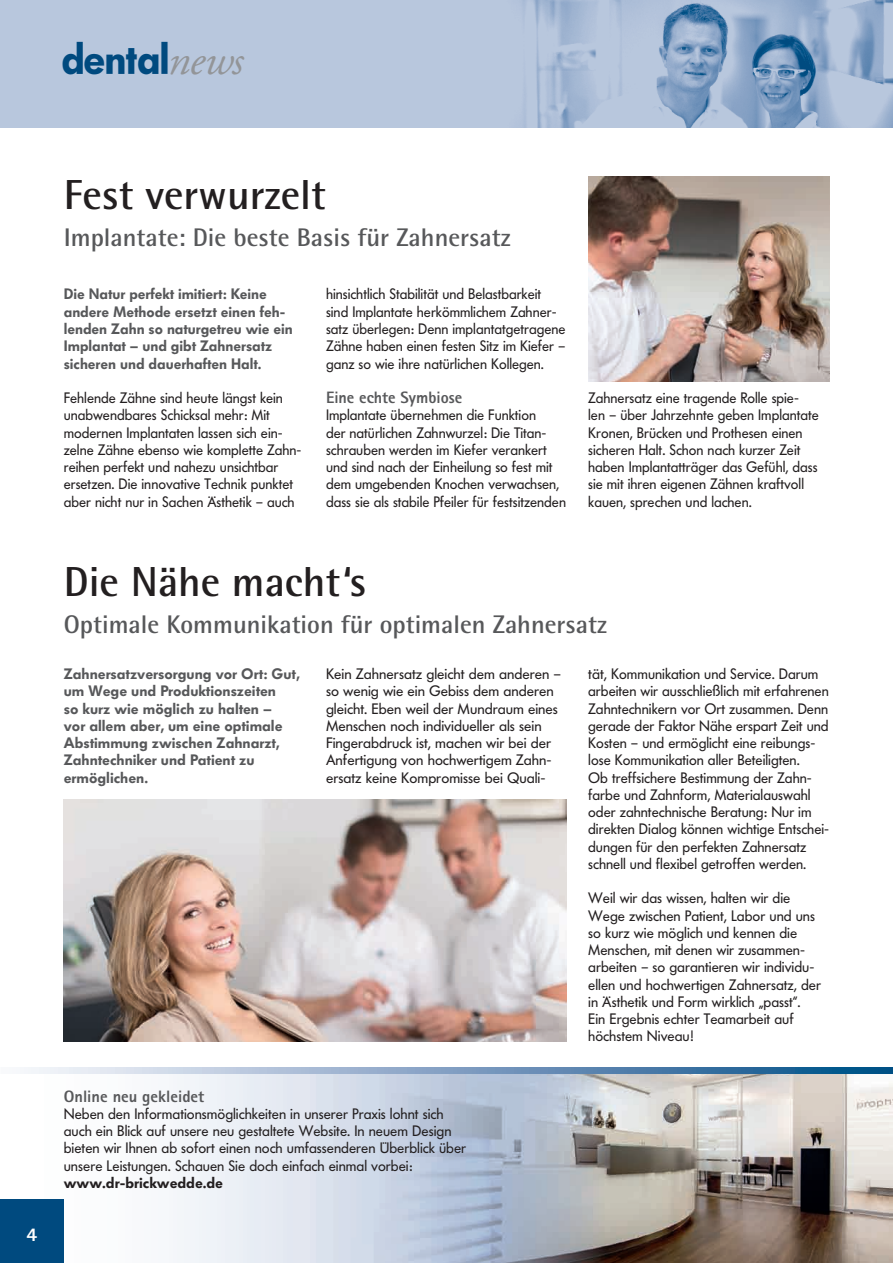
<style>
.page{position:relative;width:893px;height:1263px;background:#fff}
.page>*{position:absolute;margin:0;border:0;box-sizing:border-box;transform-origin:0 0}
.t1{font:800 43.2px "Futura BQ";letter-spacing:-.04em;color:#004a7f}
.t2{font:700 42px "Rotis Semi Sans";color:#231f20}
.t3{font:700 25.5px "Rotis Semi Sans";color:#57585a}
.t4{font:800 19.5px "Rotis Sans Serif";color:#fff}
.t5{font:800 16.5px "Rotis Sans Serif";color:#57585a}
.t6{font:15px/17.2px "Futura BQ";color:#231f20}
.t7{font:600 15px/17.2px "Futura BQ";color:#57585a}
.t8{font:600 15px "Futura BQ";color:#231f20}
.s1{font-family:"Adobe Garamond";font-weight:400;font-style:italic;font-size:44.1px;color:#939598}
</style>
<div class="page">
<div style="left:0;top:1070px;width:294px;height:193px;background:linear-gradient(to right,#fff,#e6ebf3)"></div>
<img style="left:294px;top:1073px;width:599px;height:190px">
<img style="left:0;top:0;width:893px;height:128px">
<div style="left:0;top:1199px;width:64px;height:64px;background:#004a7f"></div>
<svg style="left:0;top:1067px;width:893px;height:6px;background:#80a1c2"></svg>
<img style="left:64px;top:799px;width:503px;height:243px">
<img style="left:588px;top:177px;width:241px;height:205px">
<h1 class="t1" style="left:61px;top:34px;width:184px">dental<span class="s1">news</span></h1>
<h3 class="t4" style="left:26px;top:1222px;width:12px">4</h3>
<h2 class="t2" style="left:64px;top:169px;width:264px">Fest verwurzelt</h2>
<h3 class="t3" style="left:64px;top:222px;width:448px">Implantate: Die beste Basis für Zahnersatz</h3>
<p class="t7" style="left:64px;top:286px;width:231px">Die Natur perfekt imitiert: Keine andere Methode ersetzt einen feh&shy;lenden Zahn so naturgetreu wie ein Implantat – und gibt Zahnersatz sicheren und dauerhaften Halt.</p>
<p class="t6" style="left:64px;top:389px;width:239px">Fehlende Zähne sind heute längst kein unabwendbares Schicksal mehr: Mit modernen Implantaten lassen sich ein&shy;zelne Zähne ebenso wie komplette Zahn&shy;reihen perfekt und nahezu unsichtbar ersetzen. Die innovative Technik punktet aber nicht nur in Sachen Ästhetik – auch</p>
<p class="t6" style="left:326px;top:286px;width:241px">hinsichtlich Stabilität und Belastbarkeit sind Implantate herkömmlichem Zahner&shy;satz überlegen: Denn implantatgetragene Zähne haben einen festen Sitz im Kiefer – ganz so wie ihre natürlichen Kollegen.</p>
<p class="t5" style="left:326px;top:387px;width:138px">Eine echte Symbiose</p>
<p class="t6" style="left:326px;top:407px;width:242px">Implantate übernehmen die Funktion<br>der natürlichen Zahnwurzel: Die Titan&shy;schrauben werden im Kiefer verankert und sind nach der Einheilung so fest mit dem umgebenden Knochen verwachsen, dass sie als stabile Pfeiler für festsitzenden</p>
<p class="t6" style="left:588px;top:389px;width:232px">Zahnersatz eine tragende Rolle spie&shy;len – über Jahrzehnte geben Implantate Kronen, Brücken und Prothesen einen sicheren Halt. Schon nach kurzer Zeit haben Implantatträger das Gefühl, dass sie mit ihren eigenen Zähnen kraftvoll kauen, sprechen und lachen.</p>
<h2 class="t2" style="left:64px;top:556px;width:304px">Die Nähe macht‘s</h2>
<h3 class="t3" style="left:64px;top:609px;width:545px">Optimale Kommunikation für optimalen Zahnersatz</h3>
<p class="t7" style="left:64px;top:665px;width:237px">Zahnersatzversorgung vor Ort: Gut, um Wege und Produktionszeiten<br>so kurz wie möglich zu halten –<br>vor allem aber, um eine optimale<br>Abstimmung zwischen Zahnarzt,<br>Zahntechniker und Patient zu ermöglichen.</p>
<p class="t6" style="left:588px;top:665px;width:242px">tät, Kommunikation und Service. Darum arbeiten wir ausschließlich mit erfahrenen Zahntechnikern vor Ort zusammen. Denn gerade der Faktor Nähe erspart Zeit und Kosten – und ermöglicht eine reibungs&shy;lose Kommunikation aller Beteiligten.<br>Ob treffsichere Bestimmung der Zahn&shy;farbe und Zahnform, Materialauswahl oder zahntechnische Beratung: Nur im direkten Dialog können wichtige Entschei&shy;dungen für den perfekten Zahnersatz schnell und flexibel getroffen werden.</p>
<p class="t6" style="left:588px;top:890px;width:234px">Weil wir das wissen, halten wir die Wege zwischen Patient, Labor und uns so kurz wie möglich und kennen die Menschen, mit denen wir zusammen&shy;arbeiten – so garantieren wir individu&shy;ellen und hochwertigen Zahnersatz, der in Ästhetik und Form wirklich „passt“.<br>Ein Ergebnis echter Teamarbeit auf höchstem Niveau!</p>
<p class="t6" style="left:326px;top:665px;width:237px">Kein Zahnersatz gleicht dem anderen – so wenig wie ein Gebiss dem anderen gleicht. Eben weil der Mundraum eines Menschen noch individueller als sein Fingerabdruck ist, machen wir bei der Anfertigung von hochwertigem Zahn&shy;ersatz keine Kompromisse bei Quali-</p>
<p class="t5" style="left:64px;top:1086px;width:142px">Online neu gekleidet</p>
<p class="t6" style="left:64px;top:1105px;width:404px">Neben den Informationsmöglichkeiten in unserer Praxis lohnt sich auch ein Blick auf unsere neu gestaltete Website. In neuem Design bieten wir Ihnen ab sofort einen noch umfassenderen Überblick über unsere Leistungen. Schauen Sie doch einfach einmal vorbei:</p>
<p class="t8" style="left:64px;top:1174px;width:161px">www.dr-brickwedde.de</p>
</div>
